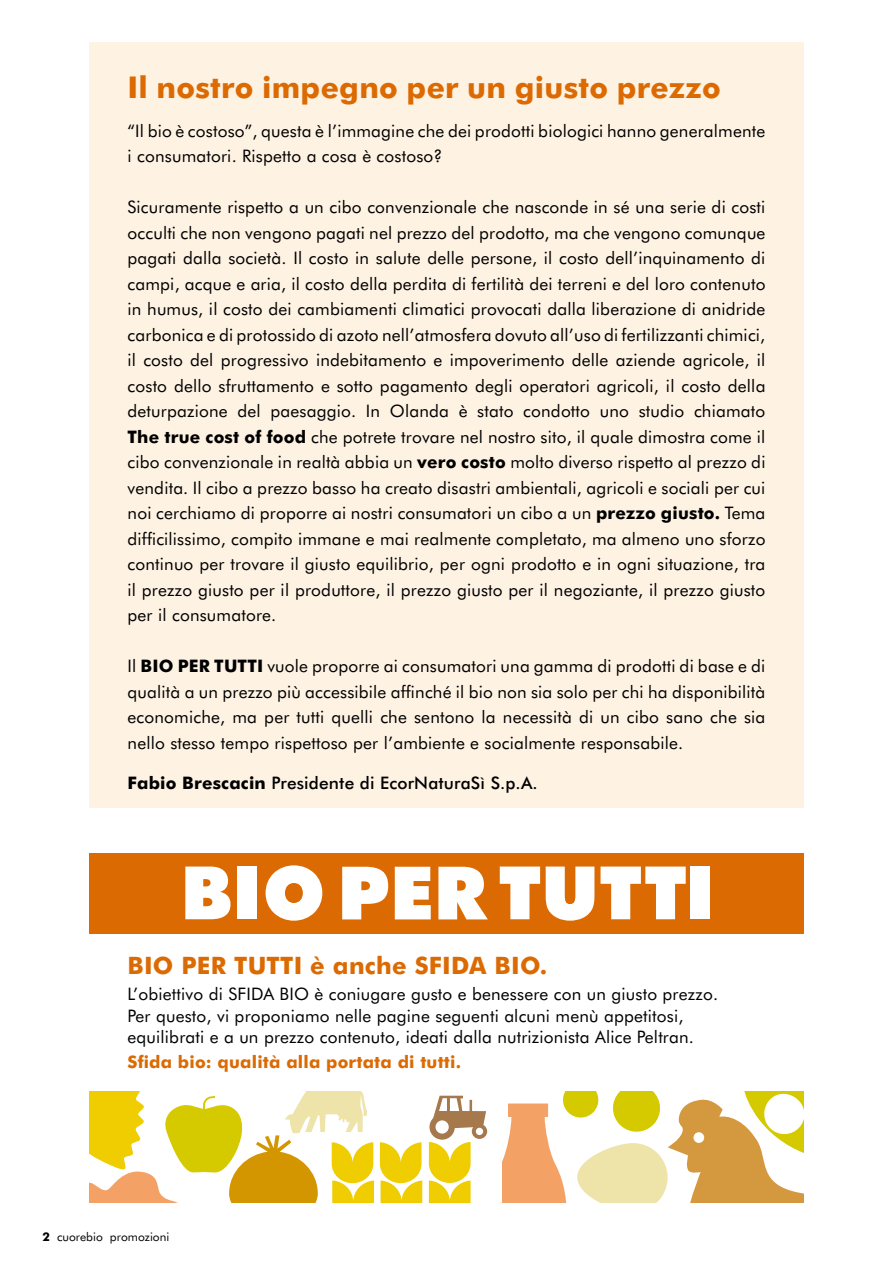
<style>
.page{position:relative;width:893px;height:1263px;background:#fff}
.page>*{position:absolute;margin:0;border:0;box-sizing:border-box;transform-origin:0 0}
.t1{font:700 30px "Futura BT";letter-spacing:.01em;color:#dc6a02}
.t2{font:700 24px "Futura BT";letter-spacing:.01em;color:#dc6a02}
.t3{font:17.25px/25.5px "Futura BT";letter-spacing:.01em;color:#000}
.t4{font:500 17.25px "Futura BT";letter-spacing:.01em;color:#000}
.t5{font:700 17.25px "Futura BT";letter-spacing:.01em;color:#dc6a02}
.t6{font:12px "Futura BT";color:#000}
.s1{font-weight:700}
</style>
<div class="page">
<svg style="left:380px;top:1142px;width:42px;height:60px"></svg>
<svg style="left:429px;top:1096px;width:58px;height:106px"></svg>
<svg style="left:503px;top:1091px;width:301px;height:111px"></svg>
<svg style="left:89px;top:1091px;width:285px;height:111px"></svg>
<div style="left:89px;top:43px;width:715px;height:765px;background:#fef2e3"></div>
<div style="left:89px;top:853px;width:715px;height:80px;background:#dc6a02"></div>
<svg style="left:342px;top:867px;width:46px;height:52px"></svg>
<svg style="left:395px;top:867px;width:36px;height:52px;background:#faecdf"></svg>
<svg style="left:438px;top:867px;width:50px;height:52px"></svg>
<svg style="left:546px;top:866px;width:48px;height:55px"></svg>
<svg style="left:601px;top:866px;width:85px;height:53px"></svg>
<div style="left:690px;top:866px;width:19px;height:53px;background:#fff"></div>
<svg style="left:500px;top:866px;width:40px;height:53px"></svg>
<svg style="left:185px;top:866px;width:45px;height:53px;background:#f9e9da"></svg>
<svg style="left:266px;top:865px;width:56px;height:56px"></svg>
<div style="left:238px;top:866px;width:19px;height:53px;background:#fff"></div>
<h1 class="t1" style="left:128px;top:70px;width:595px">Il nostro impegno per un giusto prezzo</h1>
<p class="t3" style="left:128px;top:117px;width:639px">“Il bio è costoso”, questa è l’immagine che dei prodotti biologici hanno generalmente i consumatori. Rispetto a cosa è costoso?</p>
<p class="t3" style="left:128px;top:194px;width:639px;text-align:justify">Sicuramente rispetto a un cibo convenzionale che nasconde in sé una serie di costi occulti che non vengono pagati nel prezzo del prodotto, ma che vengono comunque pagati dalla società. Il costo in salute delle persone, il costo dell’inquinamento di campi, acque e aria, il costo della perdita di fertilità dei terreni e del loro contenuto in humus, il costo dei cambiamenti climatici provocati dalla liberazione di anidride carbonica e di protossido di azoto nell’atmosfera dovuto all’uso di fertilizzanti chimici, il costo del progressivo indebitamento e impoverimento delle aziende agricole, il costo dello sfruttamento e sotto pagamento degli operatori agricoli, il costo della deturpazione del paesaggio. In Olanda è stato condotto uno studio chiamato <span class="s1">The true cost of food</span> che potrete trovare nel nostro sito, il quale dimostra come il cibo convenzionale in realtà abbia un <span class="s1">vero costo</span> molto diverso rispetto al prezzo di vendita. Il cibo a prezzo basso ha creato disastri ambientali, agricoli e sociali per cui noi cerchiamo di proporre ai nostri consumatori un cibo a un <span class="s1">prezzo giusto.</span> Tema difficilissimo, compito immane e mai realmente completato, ma almeno uno sforzo continuo per trovare il giusto equilibrio, per ogni prodotto e in ogni situazione, tra il prezzo giusto per il produttore, il prezzo giusto per il negoziante, il prezzo giusto per il consumatore.</p>
<p class="t3" style="left:128px;top:653px;width:639px;text-align:justify">Il <span class="s1">BIO PER TUTTI</span> vuole proporre ai consumatori una gamma di prodotti di base e di qualità a un prezzo più accessibile affinché il bio non sia solo per chi ha disponibilità economiche, ma per tutti quelli che sentono la necessità di un cibo sano che sia nello stesso tempo rispettoso per l’ambiente e socialmente responsabile.</p>
<p class="t4" style="left:128px;top:772px;width:412px"><span class="s1">Fabio Brescacin</span> Presidente di EcorNaturaSì S.p.A.</p>
<h2 class="t2" style="left:128px;top:951px;width:421px">BIO PER TUTTI è anche SFIDA BIO.</h2>
<p class="t3" style="left:128px;top:983px;width:592px;line-height:21.8px">L’obiettivo di SFIDA BIO è coniugare gusto e benessere con un giusto prezzo.<br>Per questo, vi proponiamo nelle pagine seguenti alcuni menù appetitosi, equilibrati e a un prezzo contenuto, ideati dalla nutrizionista Alice Peltran.</p>
<p class="t5" style="left:128px;top:1051px;width:335px">Sfida bio: qualità alla portata di tutti.</p>
<p class="t6" style="left:43px;top:1229px;width:128px"><span class="s1">2</span> cuorebio promozioni</p>
</div>
